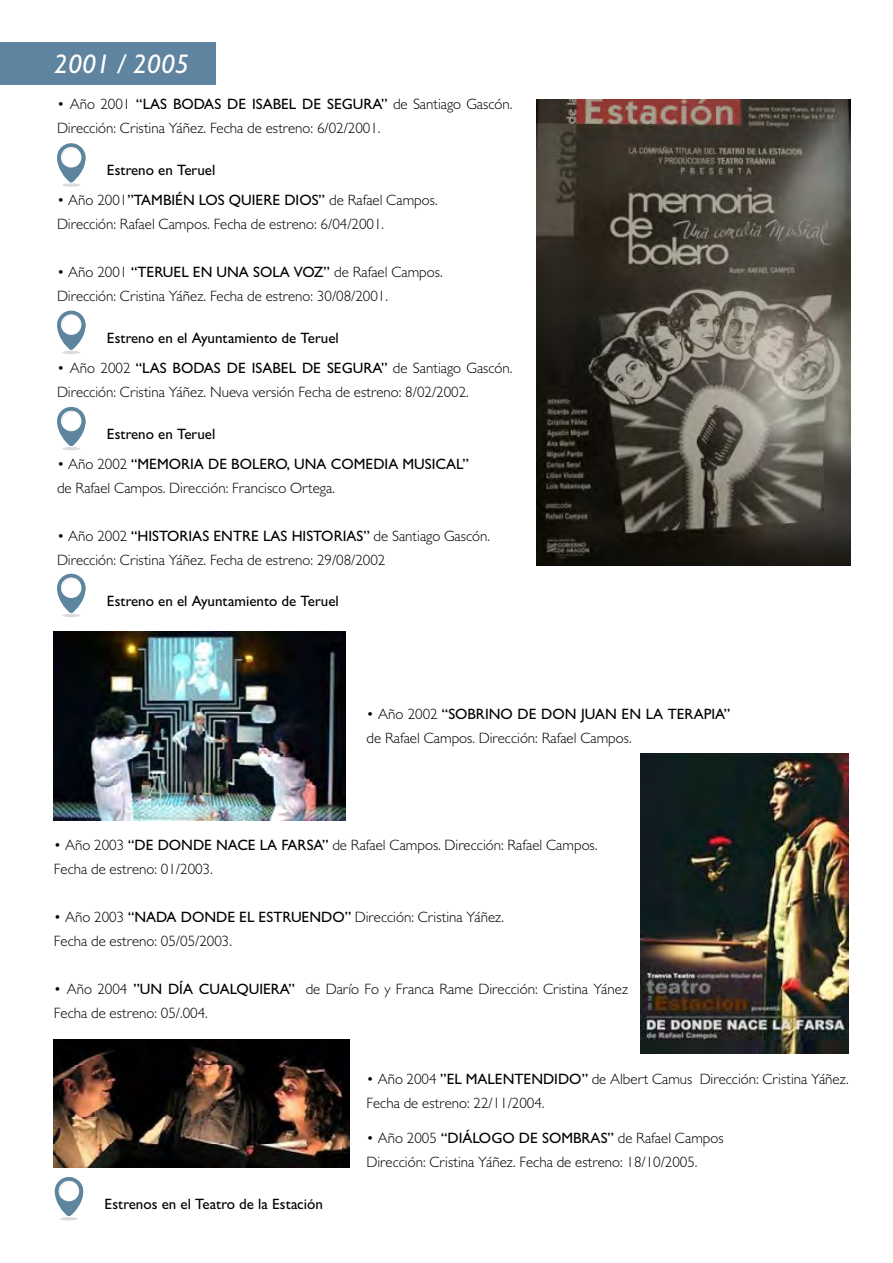
<style>
.page{position:relative;width:893px;height:1263px;background:#fff}
.page>*{position:absolute;margin:0;border:0;box-sizing:border-box;transform-origin:0 0}
.t1{font:italic 500 27px "Gill Sans";color:#fff}
.t2{font:300 15px/24px "Gill Sans";color:#000}
.t3{font:500 15px "Gill Sans";color:#000}
.s1{font-weight:500}
</style>
<div class="page">
<div style="left:0;top:43px;width:215px;height:42px;background:#5f849f"></div>
<img style="left:641px;top:754px;width:208px;height:300px">
<img style="left:54px;top:631px;width:291px;height:190px">
<img style="left:54px;top:1039px;width:296px;height:128px">
<img style="left:537px;top:99px;width:313px;height:466px">
<hr style="left:60px;top:1217px;width:18px;height:3px;background:#dbdbdb;border-radius:50%">
<svg style="left:55px;top:1177px;width:29px;height:39px"></svg>
<svg style="left:62px;top:183px;width:18px;height:4px"></svg>
<svg style="left:57px;top:143px;width:29px;height:40px"></svg>
<hr style="left:62px;top:351px;width:18px;height:3px;background:#dbdbdb;border-radius:50%">
<svg style="left:57px;top:311px;width:29px;height:39px"></svg>
<hr style="left:62px;top:614px;width:18px;height:3px;background:#dbdbdb;border-radius:50%">
<svg style="left:57px;top:574px;width:29px;height:39px"></svg>
<hr style="left:62px;top:447px;width:18px;height:3px;background:#dbdbdb;border-radius:50%">
<svg style="left:57px;top:407px;width:29px;height:39px"></svg>
<h1 class="t1" style="left:54px;top:48px;width:137px">2001 / 2005</h1>
<p class="t2" style="left:57px;top:92px;width:457px">• Año 2001 <span class="s1">“LAS BODAS DE ISABEL DE SEGURA”</span> de Santiago Gascón.<br>Dirección: Cristina Yáñez. Fecha de estreno: 6/02/2001.</p>
<p class="t3" style="left:107px;top:161px;width:110px">Estreno en Teruel</p>
<p class="t2" style="left:57px;top:188px;width:382px">• Año 2001<span class="s1">”TAMBIÉN LOS QUIERE DIOS”</span> de Rafael Campos.<br>Dirección: Rafael Campos. Fecha de estreno: 6/04/2001.</p>
<p class="t2" style="left:57px;top:260px;width:387px">• Año 2001 <span class="s1">“TERUEL EN UNA SOLA VOZ”</span> de Rafael Campos.<br>Dirección: Cristina Yáñez. Fecha de estreno: 30/08/2001.</p>
<p class="t3" style="left:107px;top:329px;width:233px">Estreno en el Ayuntamiento de Teruel</p>
<p class="t2" style="left:57px;top:356px;width:457px">• Año 2002 <span class="s1">“LAS BODAS DE ISABEL DE SEGURA”</span> de Santiago Gascón.<br>Dirección: Cristina Yáñez. Nueva versión Fecha de estreno: 8/02/2002.</p>
<p class="t3" style="left:107px;top:425px;width:110px">Estreno en Teruel</p>
<p class="t2" style="left:57px;top:452px;width:413px">• Año 2002 <span class="s1">“MEMORIA DE BOLERO, UNA COMEDIA MUSICAL” </span>de Rafael Campos. Dirección: Francisco Ortega.</p>
<p class="t2" style="left:57px;top:524px;width:435px">• Año 2002 <span class="s1">“HISTORIAS ENTRE LAS HISTORIAS”</span> de Santiago Gascón.<br>Dirección: Cristina Yáñez. Fecha de estreno: 29/08/2002</p>
<p class="t3" style="left:107px;top:592px;width:233px">Estreno en el Ayuntamiento de Teruel</p>
<p class="t2" style="left:367px;top:702px;width:365px">• Año 2002 <span class="s1">“SOBRINO DE DON JUAN EN LA TERAPIA” </span>de Rafael Campos. Dirección: Rafael Campos.</p>
<p class="t2" style="left:54px;top:833px;width:545px">• Año 2003 <span class="s1">“DE DONDE NACE LA FARSA”</span> de Rafael Campos. Dirección: Rafael Campos.<br>Fecha de estreno: 01/2003.</p>
<p class="t2" style="left:54px;top:905px;width:452px">• Año 2003 <span class="s1">“NADA DONDE EL ESTRUENDO”</span> Dirección: Cristina Yáñez.<br>Fecha de estreno: 05/05/2003.</p>
<p class="t2" style="left:54px;top:977px;width:575px">• Año 2004 <span class="s1">”UN DÍA CUALQUIERA”</span> de Darío Fo y Franca Rame Dirección: Cristina Yánez<br>Fecha de estreno: 05/.004.</p>
<p class="t3" style="left:105px;top:1195px;width:220px">Estrenos en el Teatro de la Estación</p>
<p class="t2" style="left:367px;top:1067px;width:484px">• Año 2004 <span class="s1">”EL MALENTENDIDO”</span> de Albert Camus Dirección: Cristina Yáñez.<br>Fecha de estreno: 22/11/2004.</p>
<p class="t2" style="left:367px;top:1126px;width:358px">• Año 2005 <span class="s1">“DIÁLOGO DE SOMBRAS”</span> de Rafael Campos<br>Dirección: Cristina Yáñez. Fecha de estreno: 18/10/2005.</p>
</div>
